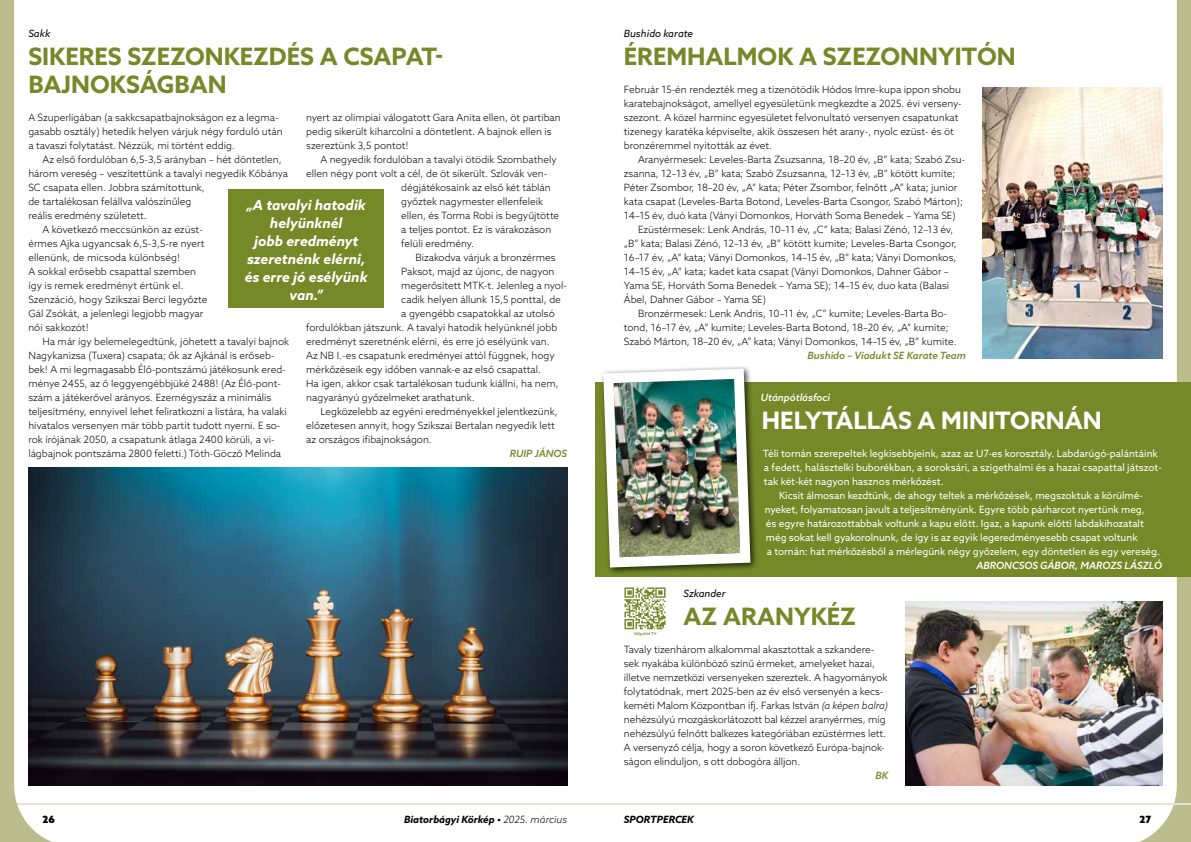
<style>
.page{position:relative;width:1191px;height:842px;background:#fff}
.page>*{position:absolute;margin:0;border:0;box-sizing:border-box;transform-origin:0 0}
.t1{font:700 24px/28px "Azo Sans";color:#768828}
.t2{font:700 24px "Azo Sans";color:#fff}
.t3{font:italic 700 14px/18px "Azo Sans";color:#fff;text-align:center}
.t4{font:300 10px/14px "Azo Sans";color:#000}
.t5{font:10px "Azo Sans";letter-spacing:-.005em;color:#fff}
.t6{font:italic 700 10px "Azo Sans";color:#000}
.t7{font:italic 500 10px "Azo Sans";color:#fff}
.t8{font:italic 500 10px "Azo Sans";color:#768828}
.t9{font:italic 10px "Azo Sans";color:#000}
.t10{font:900 10px "Azo Sans";color:#000}
.t11{font:500 4px "Azo Sans";color:#768828}
.s1{font-style:italic}
.s2{font-weight:300}
</style>
<div class="page">
<svg style="left:1115px;top:0;width:76px;height:842px"></svg>
<div style="left:595px;top:383px;width:596px;height:194px;background:#768828"></div>
<hr style="left:0;top:803px;width:1191px;height:2px;background:#e3e4d1">
<svg style="left:0;top:0;width:76px;height:842px"></svg>
<img style="left:624px;top:587px;width:42px;height:42px">
<img style="left:905px;top:602px;width:257px;height:183px">
<div style="left:599px;top:365px;width:159px;height:210px;background:#000;opacity:.75"></div>
<img style="left:598px;top:365px;width:157px;height:208px">
<img style="left:983px;top:87px;width:179px;height:272px">
<img style="left:28px;top:468px;width:539px;height:317px">
<div style="left:228px;top:190px;width:156px;height:118px;background:#768828"></div>
<p class="t9" style="left:28px;top:27px;width:24px">Sakk</p>
<h1 class="t1" style="left:28px;top:42px;width:414px">SIKERES SZEZONKEZDÉS A CSAPAT-<br>BAJNOKSÁGBAN</h1>
<p class="t4" style="left:28px;top:110px;width:256px">A Szuperligában (a sakkcsapatbajnokságon ez a legma&shy;gasabb osztály) hetedik helyen várjuk négy forduló után a tavaszi folytatást. Nézzük, mi történt eddig.</p>
<p class="t4" style="left:43px;top:152px;width:241px">Az első fordulóban 6,5-3,5 arányban – hét döntetlen,</p>
<p class="t4" style="left:28px;top:166px;width:261px">három vereség – veszítettünk a tavalyi negyedik Kőbánya</p>
<p class="t4" style="left:28px;top:180px;width:178px">SC csapata ellen. Jobbra számítottunk,</p>
<p class="t4" style="left:28px;top:194px;width:165px">de tartalékosan felállva valószínűleg</p>
<p class="t4" style="left:28px;top:208px;width:120px">reális eredmény született.</p>
<p class="t4" style="left:43px;top:222px;width:161px">A következő meccsünkön az ezüst-</p>
<p class="t4" style="left:28px;top:236px;width:178px">érmes Ajka ugyancsak 6,5-3,5-re nyert</p>
<p class="t4" style="left:28px;top:250px;width:153px">ellenünk, de micsoda különbség!</p>
<p class="t4" style="left:28px;top:264px;width:169px">A sokkal erősebb csapattal szemben</p>
<p class="t4" style="left:28px;top:278px;width:157px">így is remek eredményt értünk el.</p>
<p class="t4" style="left:28px;top:292px;width:181px">Szenzáció, hogy Szikszai Berci legyőzte</p>
<p class="t4" style="left:28px;top:306px;width:177px">Gál Zsókát, a jelenlegi legjobb magyar</p>
<p class="t4" style="left:28px;top:320px;width:62px">női sakkozót!</p>
<p class="t4" style="left:43px;top:334px;width:248px">Ha már így belemelegedtünk, jöhetett a tavalyi bajnok</p>
<p class="t4" style="left:28px;top:348px;width:248px">Nagykanizsa (Tuxera) csapata; ők az Ajkánál is erőseb-</p>
<p class="t4" style="left:28px;top:362px;width:259px">bek! A mi legmagasabb Élő-pontszámú játékosunk ered-</p>
<p class="t4" style="left:28px;top:376px;width:254px">ménye 2455, az ő leggyengébbjüké 2488! (Az Élő-pont-</p>
<p class="t4" style="left:28px;top:390px;width:245px">szám a játékerővel arányos. Ezernégyszáz a minimális</p>
<p class="t4" style="left:28px;top:404px;width:260px">teljesítmény, ennyivel lehet feliratkozni a listára, ha valaki</p>
<p class="t4" style="left:28px;top:418px;width:254px">hivatalos versenyen már több partit tudott nyerni. E so-</p>
<p class="t4" style="left:28px;top:432px;width:248px">rok írójának 2050, a csapatunk átlaga 2400 körüli, a vi-</p>
<p class="t4" style="left:28px;top:446px;width:254px">lágbajnok pontszáma 2800 feletti.) Tóth-Göcző Melinda</p>
<p class="t4" style="left:306px;top:110px;width:256px">nyert az olimpiai válogatott Gara Anita ellen, öt partiban pedig sikerült kiharcolni a döntetlent. A bajnok ellen is szereztünk 3,5 pontot!</p>
<p class="t4" style="left:320px;top:152px;width:238px">A negyedik fordulóban a tavalyi ötödik Szombathely</p>
<p class="t4" style="left:306px;top:166px;width:242px">ellen négy pont volt a cél, de öt sikerült. Szlovák ven-</p>
<p class="t4" style="left:401px;top:180px;width:151px">dégjátékosaink az első két táblán</p>
<p class="t4" style="left:401px;top:194px;width:144px">győztek nagymester ellenfeleik</p>
<p class="t4" style="left:401px;top:208px;width:160px">ellen, és Torma Robi is begyűjtötte</p>
<p class="t4" style="left:401px;top:222px;width:151px">a teljes pontot. Ez is várakozáson</p>
<p class="t4" style="left:401px;top:236px;width:74px">felüli eredmény.</p>
<p class="t4" style="left:415px;top:250px;width:142px">Bizakodva várjuk a bronzérmes</p>
<p class="t4" style="left:401px;top:264px;width:155px">Paksot, majd az újonc, de nagyon</p>
<p class="t4" style="left:401px;top:278px;width:167px">megerősített MTK-t. Jelenleg a nyol-</p>
<p class="t4" style="left:401px;top:292px;width:161px">cadik helyen állunk 15,5 ponttal, de</p>
<p class="t4" style="left:401px;top:306px;width:155px">a gyengébb csapatokkal az utolsó</p>
<p class="t4" style="left:306px;top:320px;width:253px">fordulókban játszunk. A tavalyi hatodik helyünknél jobb</p>
<p class="t4" style="left:306px;top:334px;width:245px">eredményt szeretnénk elérni, és erre jó esélyünk van.</p>
<p class="t4" style="left:306px;top:348px;width:250px">Az NB I.-es csapatunk eredményei attól függnek, hogy</p>
<p class="t4" style="left:306px;top:362px;width:236px">mérkőzéseik egy időben vannak-e az első csapattal.</p>
<p class="t4" style="left:306px;top:376px;width:254px">Ha igen, akkor csak tartalékosan tudunk kiállni, ha nem,</p>
<p class="t4" style="left:306px;top:390px;width:170px">nagyarányú győzelmeket arathatunk.</p>
<p class="t4" style="left:320px;top:404px;width:239px">Legközelebb az egyéni eredményekkel jelentkezünk,</p>
<p class="t4" style="left:306px;top:418px;width:250px">előzetesen annyit, hogy Szikszai Bertalan negyedik lett</p>
<p class="t4" style="left:306px;top:432px;width:127px">az országos ifibajnokságon.</p>
<p class="t8" style="left:510px;top:447px;width:59px">RUIP JÁNOS</p>
<h2 class="t3" style="left:245px;top:195px;width:124px">„A tavalyi hatodik helyünknél<br>jobb eredményt szeretnénk elérni, és erre jó esélyünk van.”</h2>
<p class="t9" style="left:624px;top:27px;width:71px">Bushido karate</p>
<h1 class="t1" style="left:624px;top:42px;width:393px">ÉREMHALMOK A SZEZONNYITÓN</h1>
<p class="t4" style="left:624px;top:82px;width:339px">Február 15-én rendezték meg a tizenötödik Hódos Imre-kupa ippon shobu karatebajnokságot, amellyel egyesületünk megkezdte a 2025. évi verseny&shy;szezont. A közel harminc egyesületet felvonultató versenyen csapatunkat tizenegy karatéka képviselte, akik összesen hét arany-, nyolc ezüst- és öt bronzéremmel nyitották az évet.</p>
<p class="t4" style="left:638px;top:152px;width:329px">Aranyérmesek: Leveles-Barta Zsuzsanna, 18–20 év, „B” kata; Szabó Zsu-</p>
<p class="t4" style="left:624px;top:166px;width:333px">zsanna, 12–13 év, „B” kata; Szabó Zsuzsanna, 12–13 év, „B” kötött kumite;</p>
<p class="t4" style="left:624px;top:180px;width:335px">Péter Zsombor, 18–20 év, „A” kata; Péter Zsombor, felnőtt „A” kata; junior</p>
<p class="t4" style="left:624px;top:194px;width:341px">kata csapat (Leveles-Barta Botond, Leveles-Barta Csongor, Szabó Márton);</p>
<p class="t4" style="left:624px;top:208px;width:333px">14–15 év, duó kata (Ványi Domonkos, Horváth Soma Benedek – Yama SE)</p>
<p class="t4" style="left:638px;top:222px;width:317px">Ezüstérmesek: Lenk András, 10–11 év, „C” kata; Balasi Zénó, 12–13 év,</p>
<p class="t4" style="left:624px;top:236px;width:334px">„B” kata; Balasi Zénó, 12–13 év, „B” kötött kumite; Leveles-Barta Csongor,</p>
<p class="t4" style="left:624px;top:250px;width:334px">16–17 év, „A” kata; Ványi Domonkos, 14–15 év, „B” kata; Ványi Domonkos,</p>
<p class="t4" style="left:624px;top:264px;width:326px">14–15 év, „A” kata; kadet kata csapat (Ványi Domonkos, Dahner Gábor –</p>
<p class="t4" style="left:624px;top:278px;width:327px">Yama SE, Horváth Soma Benedek – Yama SE); 14–15 év, duo kata (Balasi</p>
<p class="t4" style="left:624px;top:292px;width:144px">Ábel, Dahner Gábor – Yama SE)</p>
<p class="t4" style="left:638px;top:306px;width:310px">Bronzérmesek: Lenk Andris, 10–11 év, „C” kumite; Leveles-Barta Bo-</p>
<p class="t4" style="left:624px;top:320px;width:326px">tond, 16–17 év, „A” kumite; Leveles-Barta Botond, 18–20 év, „A” kumite;</p>
<p class="t4" style="left:624px;top:334px;width:334px">Szabó Márton, 18–20 év, „A” kata; Ványi Domonkos, 14–15 év, „B” kumite.</p>
<p class="t8" style="left:807px;top:349px;width:160px">Bushido – Viadukt SE Karate Team</p>
<p class="t7" style="left:761px;top:391px;width:71px">Utánpótlásfoci</p>
<h1 class="t2" style="left:762px;top:404px;width:341px">HELYTÁLLÁS A MINITORNÁN</h1>
<p class="t5" style="left:763px;top:447px;width:396px">Téli tornán szerepeltek legkisebbjeink, azaz az U7-es korosztály. Labdarúgó-palántáink</p>
<p class="t5" style="left:764px;top:461px;width:399px">a fedett, halásztelki buborékban, a soroksári, a szigethalmi és a hazai csapattal játszot-</p>
<p class="t5" style="left:764px;top:475px;width:181px">tak két-két nagyon hasznos mérkőzést.</p>
<p class="t5" style="left:779px;top:489px;width:365px">Kicsit álmosan kezdtünk, de ahogy teltek a mérkőzések, megszoktuk a körülmé-</p>
<p class="t5" style="left:765px;top:503px;width:381px">nyeket, folyamatosan javult a teljesítményünk. Egyre több párharcot nyertünk meg,</p>
<p class="t5" style="left:766px;top:517px;width:379px">és egyre határozottabbak voltunk a kapu előtt. Igaz, a kapunk előtti labdakihozatalt</p>
<p class="t5" style="left:766px;top:531px;width:373px">még sokat kell gyakorolnunk, de így is az egyik legeredményesebb csapat voltunk</p>
<p class="t5" style="left:767px;top:545px;width:395px">a tornán: hat mérkőzésből a mérlegünk négy győzelem, egy döntetlen és egy vereség.</p>
<p class="t7" style="left:976px;top:559px;width:187px">ABRONCSOS GÁBOR, MAROZS LÁSZLÓ</p>
<p class="t9" style="left:683px;top:587px;width:44px">Szkander</p>
<h1 class="t1" style="left:683px;top:602px;width:174px">AZ ARANYKÉZ</h1>
<p class="t4" style="left:624px;top:642px;width:266px">Tavaly tizenhárom alkalommal akasztottak a szkandere&shy;sek nyakába különböző színű érmeket, amelyeket hazai, illetve nemzetközi versenyeken szereztek. A hagyományok folytatódnak, mert 2025-ben az év első versenyén a kecs&shy;keméti Malom Központban ifj. Farkas István <span class="s1">(a képen balra) </span>nehézsúlyú mozgáskorlátozott bal kézzel aranyérmes, míg nehézsúlyú felnőtt balkezes kategóriában ezüstérmes lett.<br>A versenyző célja, hogy a soron következő Európa-bajnok&shy;ságon elinduljon, s ott dobogóra álljon.</p>
<p class="t8" style="left:875px;top:769px;width:14px">BK</p>
<p class="t11" style="left:634px;top:630px;width:24px">Völgyhíd TV</p>
<p class="t10" style="left:43px;top:813px;width:14px">26</p>
<p class="t6" style="left:404px;top:813px;width:165px">Biatorbágyi Körkép • <span class="s2">2025. március</span></p>
<p class="t6" style="left:624px;top:813px;width:71px">SPORTPERCEK</p>
<p class="t10" style="left:1139px;top:813px;width:13px">27</p>
</div>
